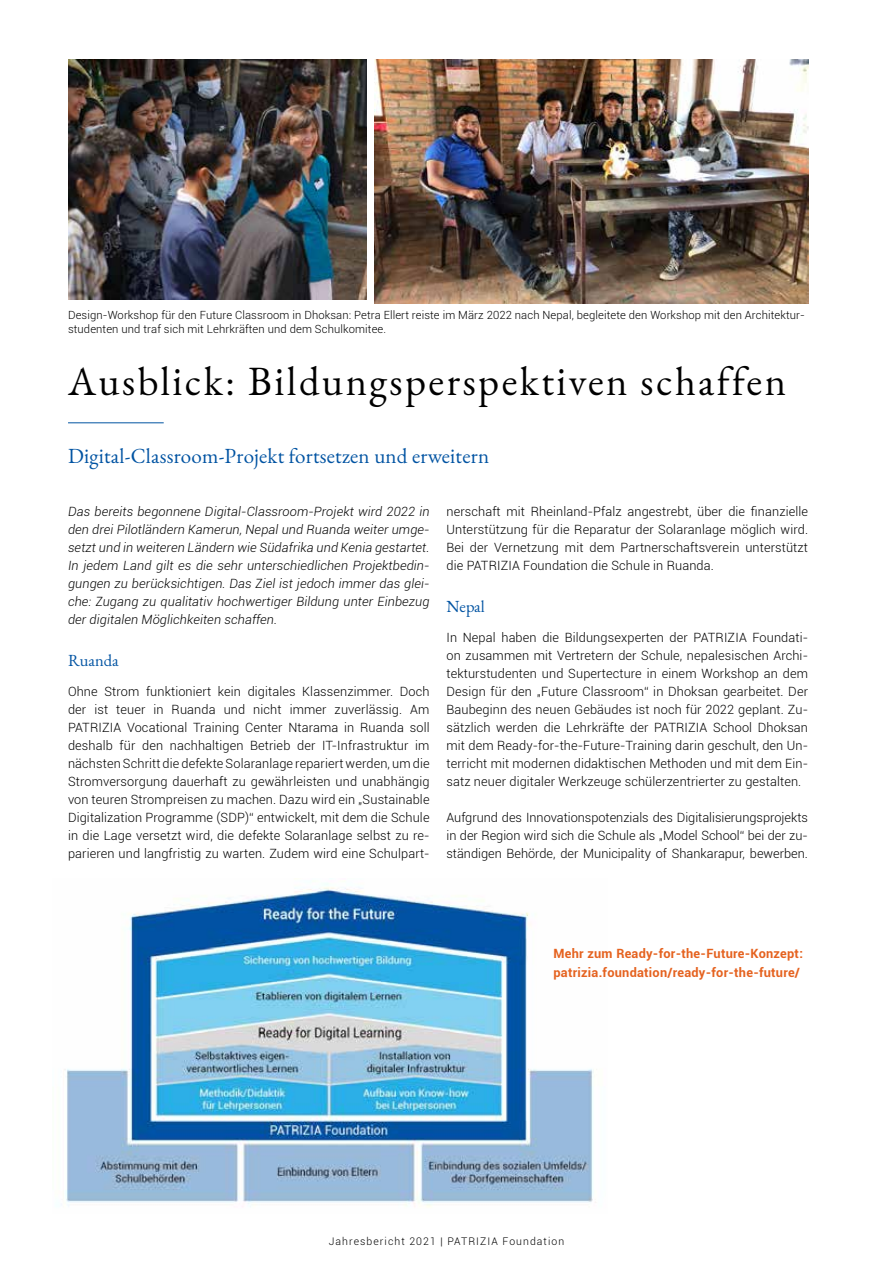
<style>
.page{position:relative;width:893px;height:1263px;background:#fff}
.page>*{position:absolute;margin:0;border:0;box-sizing:border-box;transform-origin:0 0}
.t1{font:40.5px "EB Garamond";letter-spacing:.06em;color:#000}
.t2{font:21px "EB Garamond";letter-spacing:.01em;color:#0053a2}
.t3{font:16.5px "EB Garamond";color:#0053a2}
.t4{font:300 12.75px/18px "Roboto";letter-spacing:.01em;color:#000;text-align:justify}
.t5{font:italic 300 12.75px/18px "Roboto";letter-spacing:.01em;color:#000;text-align:justify}
.t6{font:700 12.75px/19.2px "Roboto";letter-spacing:.02em;color:#e5621f}
.t7{font:300 11.25px/13.5px "Roboto";letter-spacing:.01em;color:#000}
.t8{font:300 10.5px "Roboto";letter-spacing:.1em;color:#000}
</style>
<div class="page">
<img style="left:64px;top:883px;width:533px;height:324px">
<hr style="left:68px;top:422px;width:96px;height:1px;background:#0053a2">
<img style="left:68px;top:59px;width:299px;height:241px">
<img style="left:375px;top:59px;width:433px;height:245px">
<p class="t7" style="left:68px;top:308px;width:738px">Design-Workshop für den Future Classroom in Dhoksan: Petra Ellert reiste im März 2022 nach Nepal, begleitete den Workshop mit den Architektur&shy;studenten und traf sich mit Lehrkräften und dem Schulkomitee.</p>
<h1 class="t1" style="left:68px;top:355px;width:720px">Ausblick: Bildungsperspektiven schaffen</h1>
<h2 class="t2" style="left:68px;top:442px;width:423px">Digital-Classroom-Projekt fortsetzen und erweitern</h2>
<p class="t4" style="left:446px;top:502px;width:363px">nerschaft mit Rheinland-Pfalz angestrebt, über die finanzielle Unterstützung für die Reparatur der Solaranlage möglich wird.<br>Bei der Vernetzung mit dem Partnerschaftsverein unterstützt die PATRIZIA Foundation die Schule in Ruanda.</p>
<p class="t3" style="left:446px;top:596px;width:40px">Nepal</p>
<p class="t4" style="left:446px;top:628px;width:363px">In Nepal haben die Bildungsexperten der PATRIZIA Foundati&shy;on zusammen mit Vertretern der Schule, nepalesischen Archi&shy;tekturstudenten und Supertecture in einem Workshop an dem Design für den „Future Classroom“ in Dhoksan gearbeitet. Der Baubeginn des neuen Gebäudes ist noch für 2022 geplant. Zu&shy;sätzlich werden die Lehrkräfte der PATRIZIA School Dhoksan mit dem Ready-for-the-Future-Training darin geschult, den Un&shy;terricht mit modernen didaktischen Methoden und mit dem Ein&shy;satz neuer digitaler Werkzeuge schülerzentrierter zu gestalten.</p>
<p class="t4" style="left:446px;top:808px;width:363px">Aufgrund des Innovationspotenzials des Digitalisierungsprojekts in der Region wird sich die Schule als „Model School“ bei der zu&shy;ständigen Behörde, der Municipality of Shankarapur, bewerben.</p>
<p class="t5" style="left:68px;top:502px;width:363px">Das bereits begonnene Digital-Classroom-Projekt wird 2022 in den drei Pilotländern Kamerun, Nepal und Ruanda weiter umge&shy;setzt und in weiteren Ländern wie Südafrika und Kenia gestartet.<br>In jedem Land gilt es die sehr unterschiedlichen Projektbedin&shy;gungen zu berücksichtigen. Das Ziel ist jedoch immer das glei&shy;che: Zugang zu qualitativ hochwertiger Bildung unter Einbezug der digitalen Möglichkeiten schaffen.</p>
<p class="t3" style="left:68px;top:650px;width:52px">Ruanda</p>
<p class="t4" style="left:68px;top:682px;width:363px">Ohne Strom funktioniert kein digitales Klassenzimmer. Doch der ist teuer in Ruanda und nicht immer zuverlässig. Am PATRIZIA Vocational Training Center Ntarama in Ruanda soll deshalb für den nachhaltigen Betrieb der IT-Infrastruktur im nächsten Schritt die defekte Solaranlage repariert werden, um die Stromversorgung dauerhaft zu gewährleisten und unabhängig von teuren Strompreisen zu machen. Dazu wird ein „Sustainable Digitalization Programme (SDP)“ entwickelt, mit dem die Schule in die Lage versetzt wird, die defekte Solaranlage selbst zu re&shy;parieren und langfristig zu warten. Zudem wird eine Schulpart-</p>
<p class="t6" style="left:553px;top:943px;width:251px">Mehr zum Ready-for-the-Future-Konzept: patrizia.foundation/ready-for-the-future/</p>
<p class="t8" style="left:329px;top:1233px;width:237px">Jahresbericht 2021 | PATRIZIA Foundation</p>
</div>
